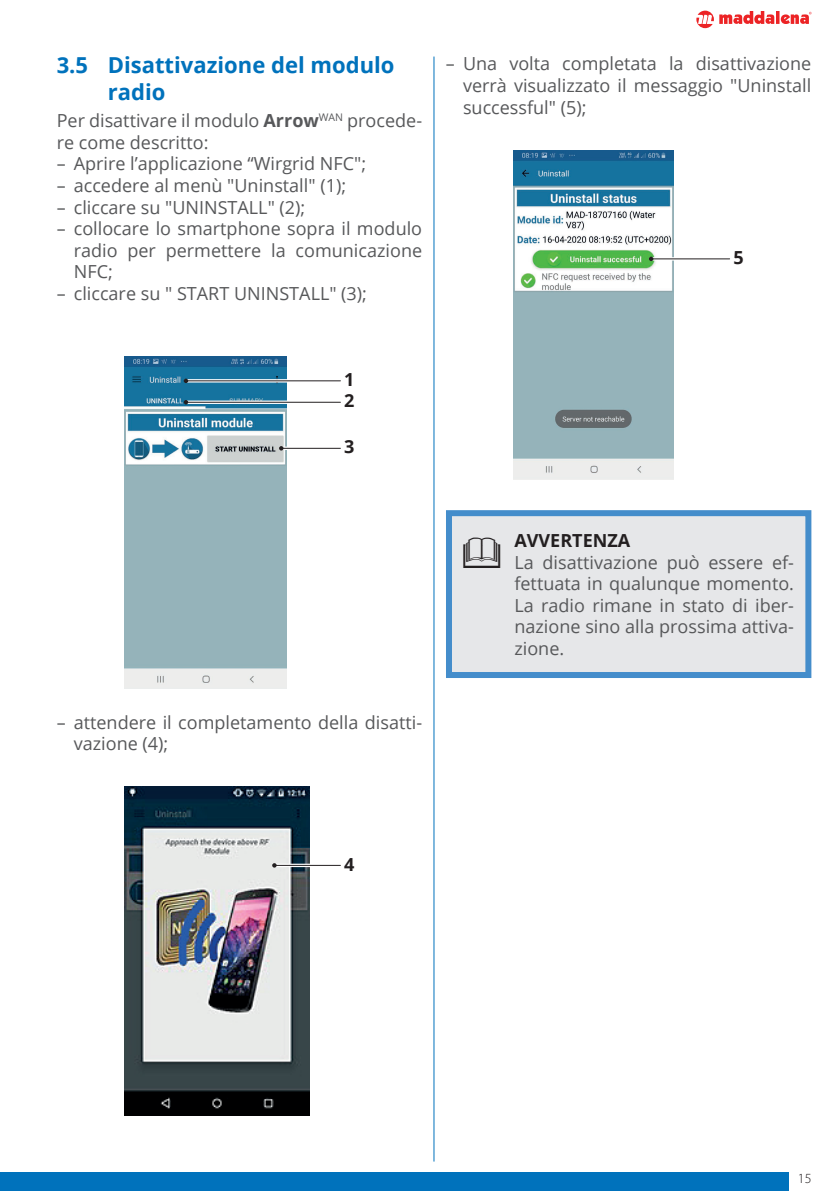
<style>
.page{position:relative;width:840px;height:1191px;background:#fff}
.page>*{position:absolute;margin:0;border:0;box-sizing:border-box;transform-origin:0 0}
.t1{font:700 22px/26.4px "Open Sans";color:#0072bc}
.t2{font:18px/21.6px "Open Sans";color:#57585a}
.t3{font:700 18px/21.4px "Open Sans";color:#231f20}
.t4{font:300 14px "Myriad Pro";color:#231f20}
.s1{font-weight:700}
.s2{font-family:"KLINDEX Simboli";font-size:36px;color:#231f20}
.s3{font-weight:700;color:#231f20}
</style>
<div class="page">
<div style="left:0;top:1172px;width:788px;height:19px;background:#0072bc"></div>
<svg style="left:719px;top:11px;width:92px;height:13px"></svg>
<svg style="left:696px;top:11px;width:17px;height:17px"></svg>
<img style="left:124px;top:357px;width:162px;height:331px">
<hr style="left:186px;top:379px;width:154px;height:3px;background:#fff">
<hr style="left:186px;top:380px;width:154px;height:1px;background:#231f20">
<svg style="left:184px;top:378px;width:4px;height:5px"></svg>
<svg style="left:188px;top:400px;width:152px;height:4px"></svg>
<hr style="left:186px;top:402px;width:154px;height:1px;background:#231f20">
<svg style="left:184px;top:400px;width:4px;height:4px"></svg>
<svg style="left:283px;top:446px;width:57px;height:4px"></svg>
<hr style="left:281px;top:448px;width:59px;height:1px;background:#231f20">
<svg style="left:279px;top:446px;width:4px;height:4px"></svg>
<img style="left:124px;top:786px;width:185px;height:329px">
<svg style="left:276px;top:863px;width:64px;height:4px"></svg>
<hr style="left:274px;top:865px;width:66px;height:1px;background:#231f20">
<svg style="left:272px;top:863px;width:4px;height:4px"></svg>
<hr style="left:433px;top:57px;width:1px;height:1104px;background:#0072bc">
<img style="left:513px;top:150px;width:160px;height:329px">
<hr style="left:650px;top:257px;width:79px;height:3px;background:#fff">
<hr style="left:650px;top:258px;width:79px;height:1px;background:#231f20">
<svg style="left:648px;top:257px;width:5px;height:4px"></svg>
<div style="left:448px;top:513px;width:359px;height:162px;background:#e6e7e9"></div>
<div style="left:445px;top:510px;width:365px;height:168px;border:6px solid #448dcb"></div>
<p class="t1" style="left:108px;top:52px;width:288px;text-indent:-51px">3.5 Disattivazione del modulo radio</p>
<p class="t2" style="left:57px;top:109px;width:367px">Per disattivare il modulo <span class="s1">Arrow</span><sup>WAN</sup> procede&shy;re come descritto:</p>
<p class="t2" style="left:57px;top:152px;width:311px">– Aprire l’applicazione “Wirgrid NFC";</p>
<p class="t2" style="left:57px;top:174px;width:291px">– accedere al menù "Uninstall" (1);</p>
<p class="t2" style="left:57px;top:196px;width:250px">– cliccare su "UNINSTALL" (2);</p>
<p class="t2" style="left:74px;top:217px;width:349px;text-align:justify;text-indent:-17px">– collocare lo smartphone sopra il modulo radio per permettere la comunicazione NFC;</p>
<p class="t2" style="left:57px;top:282px;width:311px">– cliccare su " START UNINSTALL" (3);</p>
<p class="t2" style="left:463px;top:53px;width:350px;text-align:justify;text-indent:-17px">– Una volta completata la disattivazione verrà visualizzato il messaggio "Uninstall successful" (5);</p>
<p class="t3" style="left:733px;top:246px;width:12px">5</p>
<p class="t3" style="left:344px;top:368px;width:12px">1<br>2</p>
<p class="t3" style="left:344px;top:436px;width:12px">3</p>
<p class="t2" style="left:74px;top:711px;width:350px;text-indent:-17px">– attendere il completamento della disatti&shy;vazione (4);</p>
<p class="t2" style="left:514px;top:529px;width:281px;text-indent:-51px"><span class="s2">l</span> <span class="s3">AVVERTENZA<br></span>La disattivazione può essere ef&shy;fettuata in qualunque momento.<br>La radio rimane in stato di iber&shy;nazione sino alla prossima attiva&shy;zione.</p>
<p class="t3" style="left:344px;top:853px;width:12px">4</p>
<p class="t4" style="left:797px;top:1170px;width:15px">15</p>
</div>
